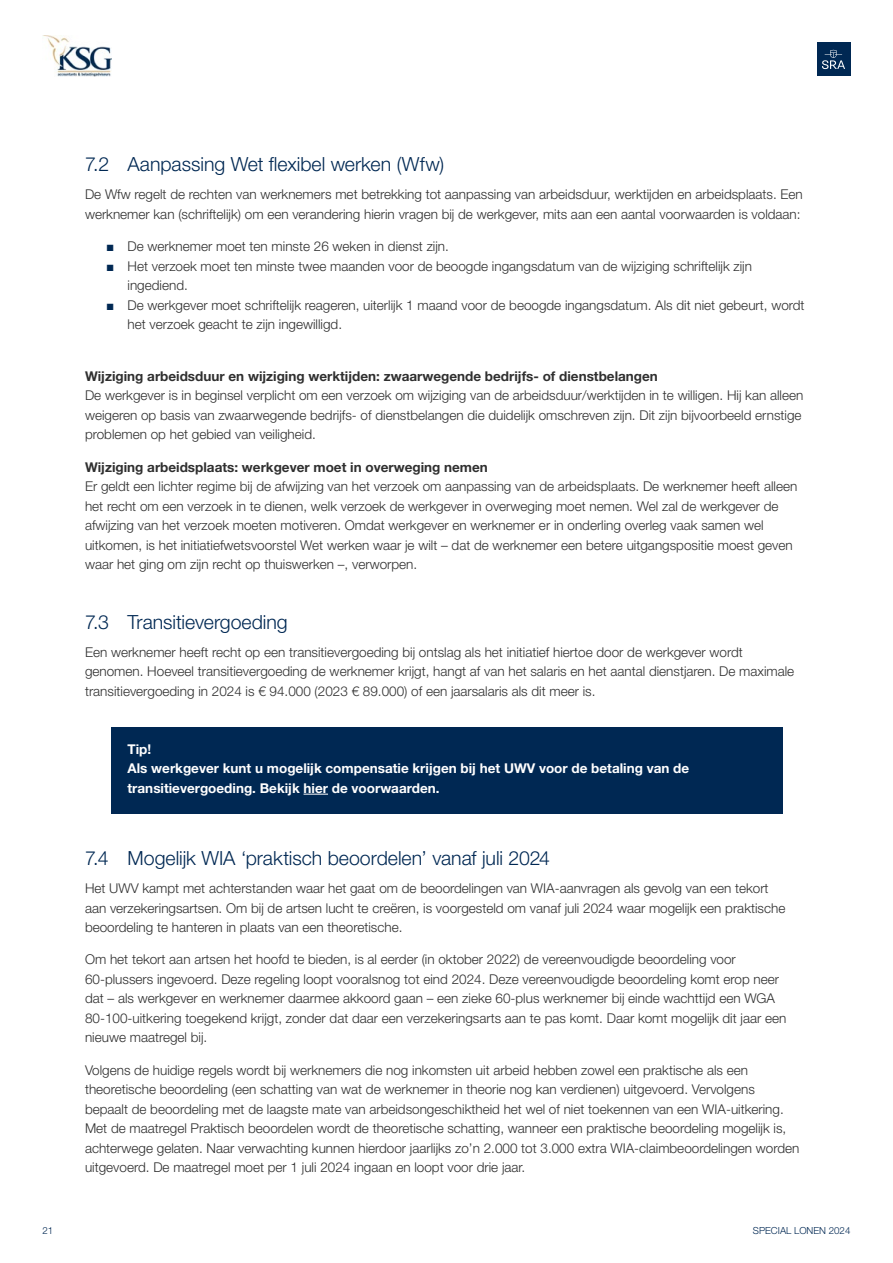
<style>
.page{position:relative;width:893px;height:1263px;background:#fff}
.page>*{position:absolute;margin:0;border:0;box-sizing:border-box;transform-origin:0 0}
.t1{font:300 19.5px "Helvetica Neue LT Std";color:#002853}
.t2{font:300 13.5px/19.5px "Helvetica Neue LT Std";color:#2f2f2f}
.t3{font:700 13.5px "Helvetica Neue LT Std";color:#2f2f2f}
.t4{font:700 13.5px/19.5px "Helvetica Neue LT Std";color:#fff}
.t5{font:300 9.75px "Helvetica Neue LT Std";color:#002853}
.s1{font-family:"Arial";font-weight:700;color:#002853}
</style>
<div class="page">
<img style="left:44px;top:36px;width:68px;height:40px">
<div style="left:817px;top:43px;width:33px;height:33px;background:#002853"></div>
<svg style="left:822px;top:50px;width:23px;height:19px"></svg>
<div style="left:111px;top:727px;width:671px;height:86px;background:#002853"></div>
<svg style="left:304px;top:794px;width:24px;height:1px"></svg>
<h1 class="t1" style="left:85px;top:152px;width:361px">7.2 Aanpassing Wet flexibel werken (Wfw)</h1>
<p class="t2" style="left:85px;top:184px;width:719px">De Wfw regelt de rechten van werknemers met betrekking tot aanpassing van arbeidsduur, werktijden en arbeidsplaats. Een werknemer kan (schriftelijk) om een verandering hierin vragen bij de werkgever, mits aan een aantal voorwaarden is voldaan:</p>
<p class="t2" style="left:106px;top:236px;width:344px"><span class="s1">■</span> De werknemer moet ten minste 26 weken in dienst zijn.</p>
<p class="t2" style="left:128px;top:256px;width:626px;text-indent:-21px"><span class="s1">■</span> Het verzoek moet ten minste twee maanden voor de beoogde ingangsdatum van de wijziging schriftelijk zijn ingediend.</p>
<p class="t2" style="left:128px;top:295px;width:678px;text-indent:-21px"><span class="s1">■</span> De werkgever moet schriftelijk reageren, uiterlijk 1 maand voor de beoogde ingangsdatum. Als dit niet gebeurt, wordt het verzoek geacht te zijn ingewilligd.</p>
<p class="t3" style="left:85px;top:368px;width:574px">Wijziging arbeidsduur en wijziging werktijden: zwaarwegende bedrijfs- of dienstbelangen</p>
<p class="t2" style="left:85px;top:385px;width:720px">De werkgever is in beginsel verplicht om een verzoek om wijziging van de arbeidsduur/werktijden in te willigen. Hij kan alleen weigeren op basis van zwaarwegende bedrijfs- of dienstbelangen die duidelijk omschreven zijn. Dit zijn bijvoorbeeld ernstige problemen op het gebied van veiligheid.</p>
<p class="t3" style="left:85px;top:458px;width:404px">Wijziging arbeidsplaats: werkgever moet in overweging nemen</p>
<p class="t2" style="left:85px;top:476px;width:714px">Er geldt een lichter regime bij de afwijzing van het verzoek om aanpassing van de arbeidsplaats. De werknemer heeft alleen het recht om een verzoek in te dienen, welk verzoek de werkgever in overweging moet nemen. Wel zal de werkgever de afwijzing van het verzoek moeten motiveren. Omdat werkgever en werknemer er in onderling overleg vaak samen wel uitkomen, is het initiatiefwetsvoorstel Wet werken waar je wilt – dat de werknemer een betere uitgangspositie moest geven waar het ging om zijn recht op thuiswerken –, verworpen.</p>
<h1 class="t1" style="left:85px;top:610px;width:204px">7.3 Transitievergoeding</h1>
<p class="t2" style="left:85px;top:642px;width:711px">Een werknemer heeft recht op een transitievergoeding bij ontslag als het initiatief hiertoe door de werkgever wordt genomen. Hoeveel transitievergoeding de werknemer krijgt, hangt af van het salaris en het aantal dienstjaren. De maximale transitievergoeding in 2024 is € 94.000 (2023 € 89.000) of een jaarsalaris als dit meer is.</p>
<p class="t4" style="left:128px;top:739px;width:563px">Tip!<br>Als werkgever kunt u mogelijk compensatie krijgen bij het UWV voor de betaling van de transitievergoeding. Bekijk hier de voorwaarden.</p>
<h1 class="t1" style="left:85px;top:846px;width:467px">7.4 Mogelijk WIA ‘praktisch beoordelen’ vanaf juli 2024</h1>
<p class="t2" style="left:85px;top:878px;width:702px">Het UWV kampt met achterstanden waar het gaat om de beoordelingen van WIA-aanvragen als gevolg van een tekort aan verzekeringsartsen. Om bij de artsen lucht te creëren, is voorgesteld om vanaf juli 2024 waar mogelijk een praktische beoordeling te hanteren in plaats van een theoretische.</p>
<p class="t2" style="left:85px;top:949px;width:703px">Om het tekort aan artsen het hoofd te bieden, is al eerder (in oktober 2022) de vereenvoudigde beoordeling voor 60-plussers ingevoerd. Deze regeling loopt vooralsnog tot eind 2024. Deze vereenvoudigde beoordeling komt erop neer dat – als werkgever en werknemer daarmee akkoord gaan – een zieke 60-plus werknemer bij einde wachttijd een WGA 80-100-uitkering toegekend krijgt, zonder dat daar een verzekeringsarts aan te pas komt. Daar komt mogelijk dit jaar een nieuwe maatregel bij.</p>
<p class="t2" style="left:85px;top:1060px;width:716px">Volgens de huidige regels wordt bij werknemers die nog inkomsten uit arbeid hebben zowel een praktische als een theoretische beoordeling (een schatting van wat de werknemer in theorie nog kan verdienen) uitgevoerd. Vervolgens bepaalt de beoordeling met de laagste mate van arbeidsongeschiktheid het wel of niet toekennen van een WIA-uitkering.<br>Met de maatregel Praktisch beoordelen wordt de theoretische schatting, wanneer een praktische beoordeling mogelijk is, achterwege gelaten. Naar verwachting kunnen hierdoor jaarlijks zo’n 2.000 tot 3.000 extra WIA-claimbeoordelingen worden uitgevoerd. De maatregel moet per 1 juli 2024 ingaan en loopt voor drie jaar.</p>
<p class="t5" style="left:43px;top:1224px;width:12px">21</p>
<p class="t5" style="left:753px;top:1224px;width:99px">SPECIAL LONEN 2024</p>
</div>
